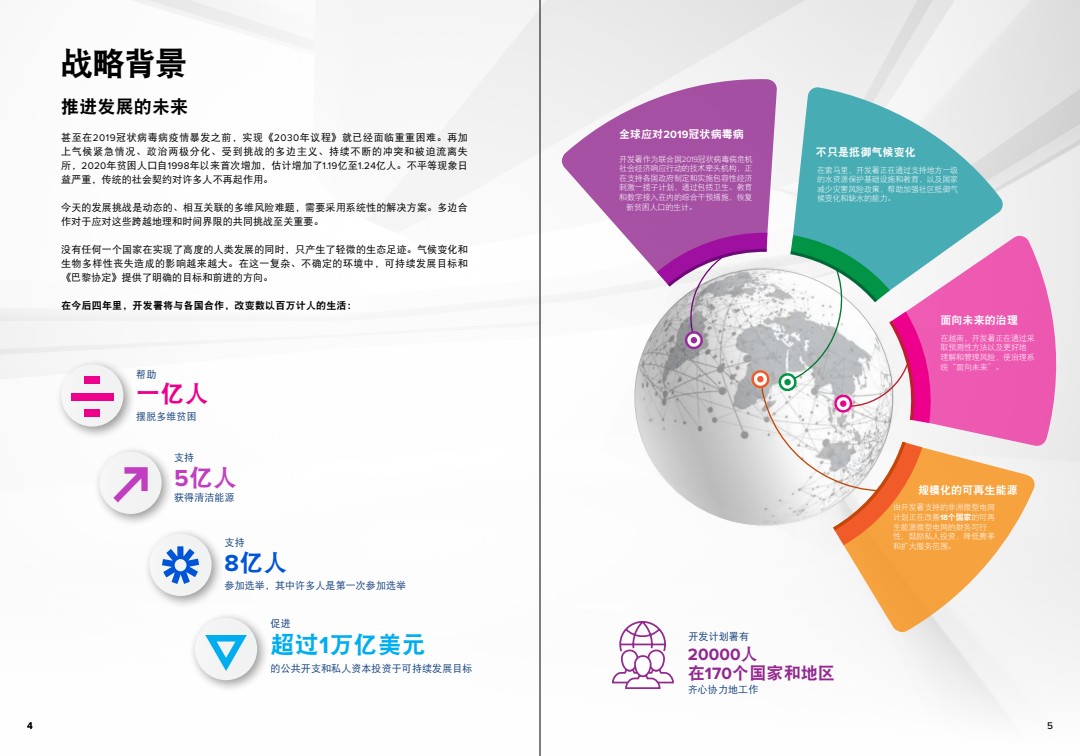
<style>
.page{position:relative;width:1080px;height:756px;background:#fff}
.page>*{position:absolute;margin:0;border:0;box-sizing:border-box;transform-origin:0 0}
.t1{font:32.3px "DFP Hei W9";color:#000}
.t2{font:24px "DFP Hei W9";letter-spacing:.01em;color:#00aeef}
.t3{font:24px "DFP Hei W9";color:#ec008c}
.t4{font:24px "DFP Hei W9";color:#c13ec1}
.t5{font:24px "DFP Hei W9";color:#0055d6}
.t6{font:18px "DFP Hei W9";letter-spacing:.01em;color:#000}
.t7{font:17px "DFP Hei W9";letter-spacing:.01em;color:#92278f}
.t8{font:700 17px "Proxima Nova";letter-spacing:.01em;color:#92278f}
.t9{font:11px "DFP Hei W9";letter-spacing:.01em;color:#fff}
.t10{font:10px/14px "DFP Hei W5";letter-spacing:.015em;color:#000;text-align:justify}
.t11{font:10px "DFP Hei W5";letter-spacing:.01em;color:#1c4882}
.t12{font:10px "DFP Hei W9";letter-spacing:.02em;color:#000}
.t13{font:500 10px "Proxima Nova";color:#000}
.t14{font:8px/9.6px "DFP Hei W3";letter-spacing:-.02em;color:#fff}
.s1{font-family:"Proxima Nova"}
.s2{font-family:"Proxima Nova";font-weight:700}
.s3{font-family:"Proxima Nova";font-weight:300}
.s4{font-family:"DFP Hei W9"}
.s5{font-family:"DFP Hei W9";font-weight:400}
</style>
<div class="page">
<div style="left:55px;top:358px;width:81px;height:81px;background:#000;opacity:.4"></div>
<div style="left:61px;top:364px;width:62px;height:63px;background:#f2f3f3;border-radius:31px"></div>
<div style="left:93px;top:445px;width:81px;height:82px;background:#000;opacity:.4"></div>
<div style="left:99px;top:452px;width:63px;height:62px;background:#f2f3f3;border-radius:31px"></div>
<div style="left:143px;top:527px;width:81px;height:82px;background:#000;opacity:.4"></div>
<div style="left:149px;top:534px;width:63px;height:62px;background:#f2f3f3;border-radius:31px"></div>
<div style="left:188px;top:611px;width:82px;height:82px;background:#000;opacity:.4"></div>
<div style="left:195px;top:618px;width:62px;height:62px;background:#f2f3f3;border-radius:31px"></div>
<div style="left:85px;top:376px;width:15px;height:8px;background:#ec008c"></div>
<div style="left:85px;top:409px;width:15px;height:8px;background:#ec008c"></div>
<div style="left:71px;top:393px;width:43px;height:8px;background:#ec008c"></div>
<svg style="left:113px;top:467px;width:35px;height:35px"></svg>
<svg style="left:162px;top:546px;width:37px;height:38px"></svg>
<svg style="left:205px;top:635px;width:42px;height:36px"></svg>
<svg style="left:620px;top:279px;width:37px;height:262px"></svg>
<svg style="left:561px;top:78px;width:216px;height:201px;fill:#a650a4"></svg>
<svg style="left:934px;top:234px;width:125px;height:213px;background:#ed6db9"></svg>
<svg style="left:839px;top:445px;width:197px;height:189px;fill:#f5a23e"></svg>
<svg style="left:792px;top:86px;width:212px;height:209px;fill:#47acb4"></svg>
<svg style="left:657px;top:232px;width:277px;height:313px"></svg>
<hr style="left:540px;top:0;width:1px;height:756px;background:#000">
<svg style="left:611px;top:619px;width:64px;height:71px"></svg>
<h1 class="t1" style="left:61px;top:46px;width:127px">战略背景</h1>
<h3 class="t6" style="left:61px;top:96px;width:129px">推进发展的未来</h3>
<p class="t10" style="left:61px;top:130px;width:408px">甚至在<span class="s1">2019</span>冠状病毒病疫情暴发之前，实现《<span class="s1">2030</span>年议程》就已经面临重重困难。再加上气候紧急情况、政治两极分化、受到挑战的多边主义、持续不断的冲突和被迫流离失所，<span class="s1">2020</span>年贫困人口自<span class="s1">1998</span>年以来首次增加，估计增加了<span class="s1">1.19</span>亿至<span class="s1">1.24</span>亿人。不平等现象日益严重，传统的社会契约对许多人不再起作用。</p>
<p class="t10" style="left:61px;top:200px;width:408px">今天的发展挑战是动态的、相互关联的多维风险难题，需要采用系统性的解决方案。多边合作对于应对这些跨越地理和时间界限的共同挑战至关重要。</p>
<p class="t10" style="left:61px;top:242px;width:408px">没有任何一个国家在实现了高度的人类发展的同时，只产生了轻微的生态足迹。气候变化和生物多样性丧失造成的影响越来越大。在这一复杂、不确定的环境中，可持续发展目标和《巴黎协定》提供了明确的目标和前进的方向。</p>
<p class="t12" style="left:61px;top:300px;width:297px">在今后四年里，开发署将与各国合作，改变数以百万计人的生活：</p>
<p class="t11" style="left:136px;top:369px;width:22px">帮助</p>
<h2 class="t3" style="left:136px;top:380px;width:74px">一亿人</h2>
<p class="t11" style="left:136px;top:411px;width:62px">摆脱多维贫困</p>
<p class="t11" style="left:174px;top:452px;width:22px">支持</p>
<h2 class="t4" style="left:174px;top:465px;width:65px"><span class="s2">5</span>亿人</h2>
<p class="t11" style="left:174px;top:492px;width:62px">获得清洁能源</p>
<p class="t11" style="left:225px;top:537px;width:22px">支持</p>
<h2 class="t5" style="left:225px;top:550px;width:65px"><span class="s2">8</span>亿人</h2>
<p class="t11" style="left:225px;top:580px;width:183px">参加选举，其中许多人是第一次参加选举</p>
<p class="t11" style="left:271px;top:618px;width:22px">促进</p>
<p class="t9" style="left:619px;top:128px;width:126px">全球应对<span class="s2">2019</span>冠状病毒病</p>
<p class="t14" style="left:619px;top:154px;width:135px">开发署作为联合国<span class="s3">2019</span>冠状病毒病危机</p>
<p class="t14" style="left:619px;top:163px;width:135px">社会经济响应行动的技术牵头机构，正</p>
<p class="t14" style="left:619px;top:173px;width:135px">在支持各国政府制定和实施包容性经济</p>
<p class="t14" style="left:619px;top:183px;width:135px">刺激一揽子计划，通过包括卫生、教育</p>
<p class="t14" style="left:619px;top:192px;width:135px">和数字接入在内的综合干预措施，恢复</p>
<p class="t14" style="left:626px;top:202px;width:72px">新贫困人口的生计。</p>
<p class="t9" style="left:816px;top:146px;width:101px">不只是抵御气候变化</p>
<p class="t14" style="left:817px;top:165px;width:143px;text-align:justify">在索马里，开发署正在通过支持地方一级的水资源保护基础设施和教育，以及国家减少灾害风险政策，帮助加强社区抵御气候变化和缺水的能力。</p>
<p class="t9" style="left:940px;top:314px;width:79px">面向未来的治理</p>
<p class="t14" style="left:941px;top:333px;width:96px">在越南，开发署正在通过采取预测性方法以及更好地理解和管理风险，使治理系统“面向未来”。</p>
<p class="t9" style="left:918px;top:484px;width:101px">规模化的可再生能源</p>
<p class="t14" style="left:893px;top:503px;width:104px">由开发署支持的非洲微型电网计划正在改善<span class="s2">18</span><span class="s4">个国家</span>的可再生能源微型电网的财务可行性，鼓励私人投资，降低费率和扩大服务范围。</p>
<p class="t11" style="left:689px;top:631px;width:62px">开发计划署有</p>
<h2 class="t2" style="left:271px;top:632px;width:157px">超过<span class="s2">1</span>万亿美元</h2>
<h3 class="t8" style="left:688px;top:644px;width:72px">20000<span class="s5">人</span></h3>
<p class="t11" style="left:271px;top:663px;width:203px">的公共开支和私人资本投资于可持续发展目标</p>
<h3 class="t7" style="left:688px;top:664px;width:149px">在<span class="s2">170</span>个国家和地区</h3>
<p class="t11" style="left:688px;top:684px;width:72px">齐心协力地工作</p>
<p class="t13" style="left:27px;top:719px;width:7px">4</p>
<p class="t13" style="left:1047px;top:719px;width:7px">5</p>
</div>
